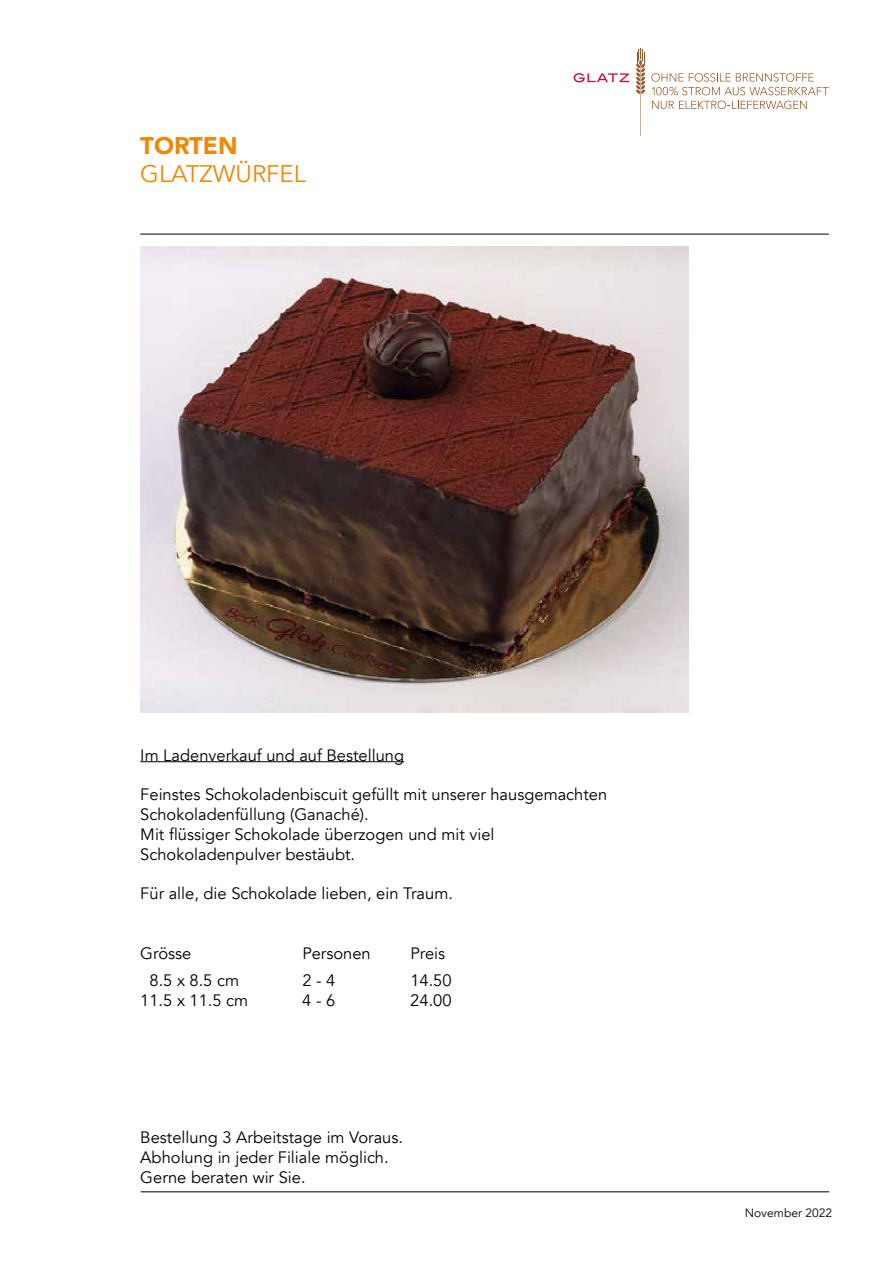
<style>
.page{position:relative;width:893px;height:1263px;background:#fff}
.page>*{position:absolute;margin:0;border:0;box-sizing:border-box;transform-origin:0 0}
.t1{font:24px "Avenir";color:#f28705}
.t2{font:900 24px "Avenir";color:#f28705}
.t3{font:16.5px/19.8px "Avenir";color:#000}
.t4{font:12px "Avenir";color:#000}
</style>
<div class="page">
<img style="left:140px;top:246px;width:549px;height:466px">
<hr style="left:140px;top:761px;width:264px;height:1px;background:#000">
<hr style="left:140px;top:234px;width:689px;height:1px;background:#000">
<hr style="left:141px;top:1191px;width:688px;height:1px;background:#000">
<svg style="left:651px;top:73px;width:178px;height:36px"></svg>
<svg style="left:574px;top:73px;width:55px;height:9px"></svg>
<svg style="left:636px;top:48px;width:9px;height:88px"></svg>
<h1 class="t2" style="left:140px;top:125px;width:99px">TORTEN</h1>
<h1 class="t1" style="left:140px;top:160px;width:167px">GLATZWÜRFEL</h1>
<p class="t3" style="left:140px;top:745px;width:265px">Im Ladenverkauf und auf Bestellung</p>
<p class="t3" style="left:140px;top:785px;width:468px">Feinstes Schokoladenbiscuit gefüllt mit unserer hausgemachten Schokoladenfüllung (Ganaché).<br>Mit flüssiger Schokolade überzogen und mit viel Schokoladenpulver bestäubt.</p>
<p class="t3" style="left:140px;top:884px;width:314px">Für alle, die Schokolade lieben, ein Traum.</p>
<p class="t3" style="left:140px;top:943px;width:53px">Grösse</p>
<p class="t3" style="left:302px;top:943px;width:70px">Personen</p>
<p class="t3" style="left:410px;top:943px;width:36px">Preis</p>
<p class="t3" style="left:149px;top:970px;width:91px">8.5 x 8.5 cm</p>
<p class="t3" style="left:302px;top:970px;width:35px">2 - 4</p>
<p class="t3" style="left:410px;top:970px;width:43px">14.50</p>
<p class="t3" style="left:140px;top:990px;width:109px">11.5 x 11.5 cm</p>
<p class="t3" style="left:302px;top:990px;width:35px">4 - 6</p>
<p class="t3" style="left:410px;top:990px;width:43px">24.00</p>
<p class="t3" style="left:140px;top:1128px;width:264px">Bestellung 3 Arbeitstage im Voraus.<br>Abholung in jeder Filiale möglich.<br>Gerne beraten wir Sie.</p>
<p class="t4" style="left:745px;top:1205px;width:89px">November 2022</p>
</div>
